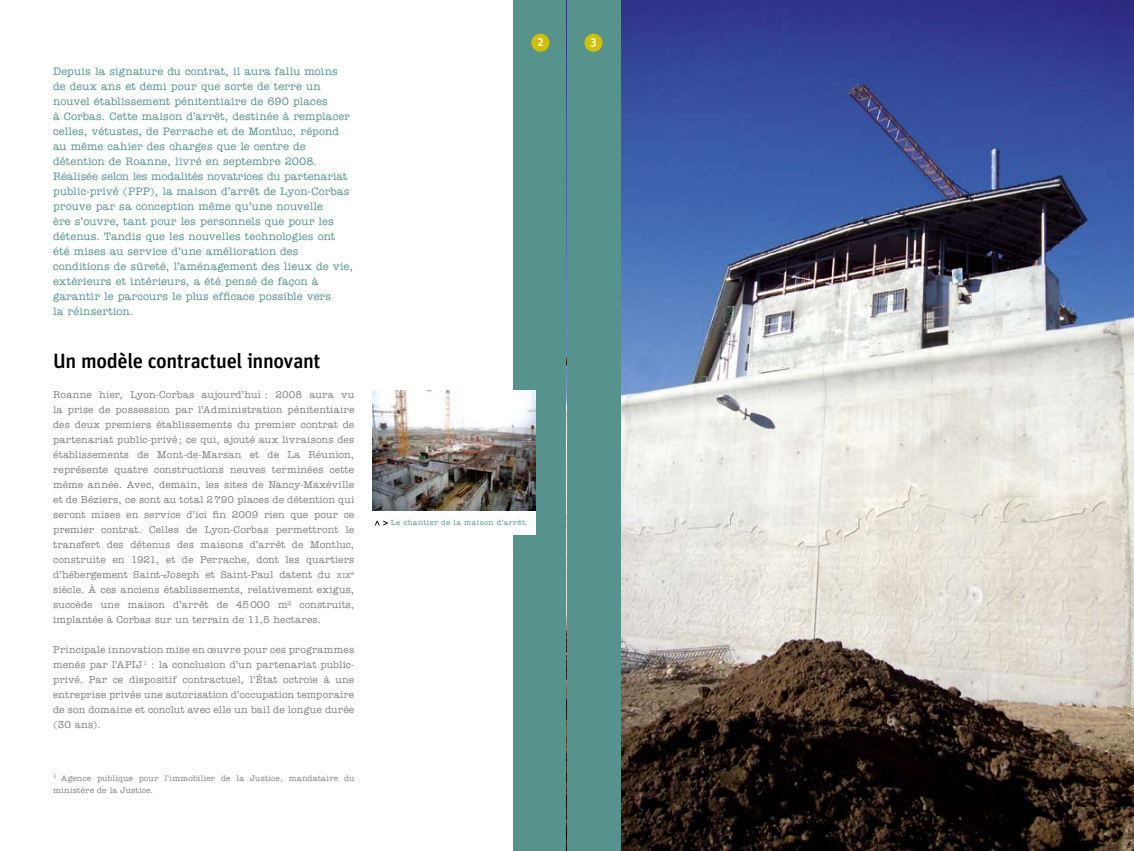
<style>
.page{position:relative;width:1134px;height:851px;background:#fff}
.page>*{position:absolute;margin:0;border:0;box-sizing:border-box;transform-origin:0 0}
.t1{font:500 20.62px "Unit";letter-spacing:-.015em;color:#000}
.t2{font:500 10.88px/15px "American Typewriter";letter-spacing:.01em;color:#57938d}
.t3{font:500 10px/15px "American Typewriter";letter-spacing:.01em;color:#818180;text-align:justify}
.t4{font:500 8.12px/12.5px "American Typewriter";letter-spacing:.03em;color:#818180}
.t5{font:500 7.5px "American Typewriter";letter-spacing:.065em;color:#57938d}
.t6{font:500 5.75px "American Typewriter";color:#818180}
.s1{font-family:"American Typewriter Medium A";font-weight:400;font-size:7px}
</style>
<div class="page">
<div style="left:514px;top:0;width:53px;height:850px;background:#57938d"></div>
<div style="left:531px;top:34px;width:18px;height:18px;background:#d2c000;border-radius:50%"></div>
<img style="left:620px;top:0;width:514px;height:850px">
<div style="left:567px;top:0;width:53px;height:850px;background:#57938d"></div>
<div style="left:584px;top:34px;width:18px;height:18px;background:#d2c000;border-radius:50%"></div>
<img style="left:372px;top:391px;width:163px;height:120px">
<div style="left:365px;top:511px;width:170px;height:23px;background:#fff"></div>
<svg style="left:375px;top:520px;width:13px;height:5px"></svg>
<p class="t2" style="left:53px;top:64px;width:301px">Depuis la signature du contrat, il aura fallu moins de deux ans et demi pour que sorte de terre un nouvel établissement pénitentiaire de 690 places<br>à Corbas. Cette maison d’arrêt, destinée à remplacer celles, vétustes, de Perrache et de Montluc, répond au même cahier des charges que le centre de détention de Roanne, livré en septembre 2008.<br>Réalisée selon les modalités novatrices du partenariat public-privé (PPP), la maison d’arrêt de Lyon-Corbas prouve par sa conception même qu’une nouvelle<br>ère s’ouvre, tant pour les personnels que pour les détenus. Tandis que les nouvelles technologies ont été mises au service d’une amélioration des conditions de sûreté, l’aménagement des lieux de vie, extérieurs et intérieurs, a été pensé de façon à garantir le parcours le plus efficace possible vers<br>la réinsertion.</p>
<h1 class="t1" style="left:53px;top:347px;width:269px">Un modèle contractuel innovant</h1>
<p class="t3" style="left:53px;top:387px;width:303px">Roanne hier, Lyon-Corbas aujourd’hui : 2008 aura vu la prise de possession par l’Administration pénitentiaire des deux premiers établissements du premier contrat de partenariat public-privé; ce qui, ajouté aux livraisons des établissements de Mont-de-Marsan et de La Réunion, représente quatre constructions neuves terminées cette même année. Avec, demain, les sites de Nancy-Maxéville et de Béziers, ce sont au total 2790 places de détention qui seront mises en service d’ici fin 2009 rien que pour ce premier contrat. Celles de Lyon-Corbas permettront le transfert des détenus des maisons d’arrêt de Montluc, construite en 1921, et de Perrache, dont les quartiers d’hébergement Saint-Joseph et Saint-Paul datent du <span class="s1">xix</span></p>
<p class="t6" style="left:351px;top:569px;width:5px">e</p>
<p class="t3" style="left:53px;top:582px;width:303px">siècle. À ces anciens établis- sements, relativement exigus, succède une maison d’arrêt de 45000 m² construits, implantée à Corbas sur un terrain de 11,5 hectares.</p>
<p class="t3" style="left:53px;top:642px;width:303px">Principale innovation mise en œuvre pour ces pro-grammes menés par l’APIJ <sup>1</sup> : la conclusion d’un partenariat public&shy;privé. Par ce dispositif contractuel, l’État octroie à une entreprise privée une autorisation d’occupation temporaire de son domaine et conclut avec elle un bail de longue durée (30 ans).</p>
<p class="t4" style="left:53px;top:771px;width:303px"><sup>1</sup> Agence publique pour l’immobilier de la Justice, mandataire du ministère de la Justice.</p>
<p class="t5" style="left:391px;top:518px;width:139px">Le chantier de la maison d’arrêt.</p>
</div>
